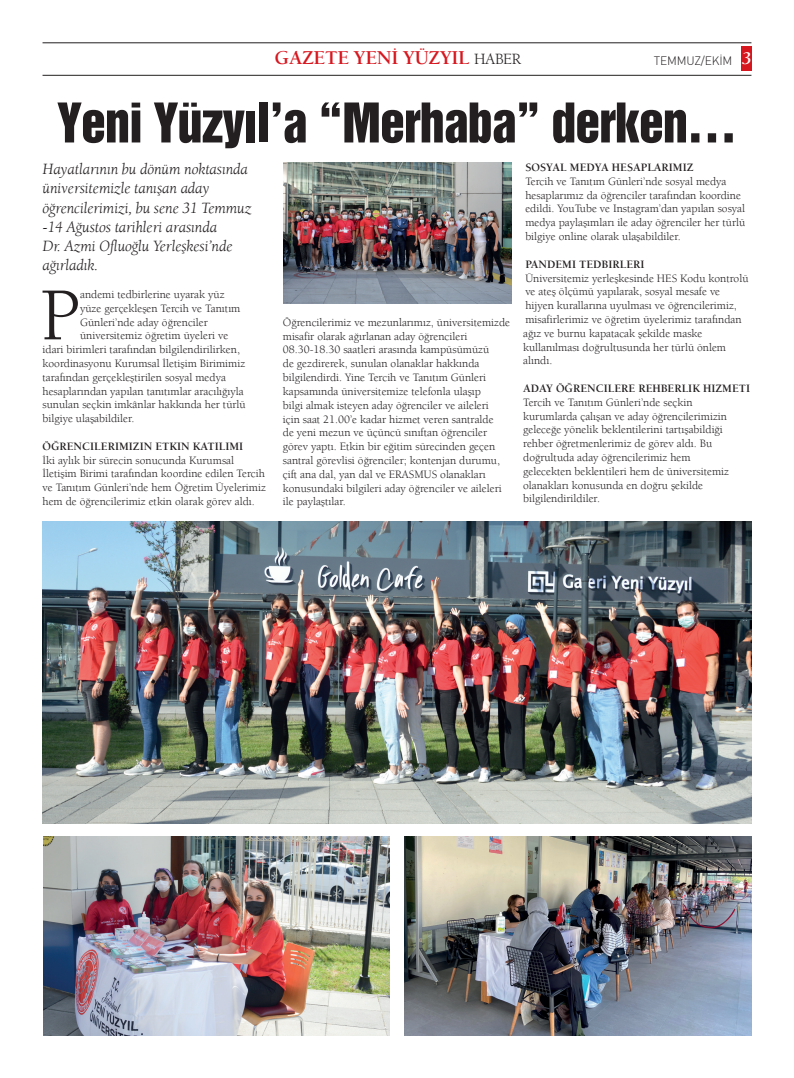
<style>
.page{position:relative;width:794px;height:1078px;background:#fff}
.page>*{position:absolute;margin:0;border:0;box-sizing:border-box;transform-origin:0 0}
.t1{font:76.7px "Berkeley Oldstyle";color:#231f20}
.t2{font:50px "Helvetica Inserat";letter-spacing:-.02em;color:#231f20}
.t3{font:700 20px "Berkeley Oldstyle";letter-spacing:-.02em;color:#d7171f}
.t4{font:italic 16px/19.2px "Berkeley Oldstyle";letter-spacing:-.01em;color:#231f20}
.t5{font:12px "DIN Light Alternate";letter-spacing:-.015em;color:#231f20}
.t6{font:11.5px/13.8px "Berkeley Oldstyle";color:#231f20}
.t7{font:700 11.5px "Berkeley Oldstyle";color:#231f20}
.s1{font-weight:400;font-size:16px;color:#231f20}
.s2{font-family:"Berkeley Oldstyle";font-weight:700;font-style:italic;font-size:18px;color:#fff}
</style>
<div class="page">
<hr style="left:43px;top:43px;width:708px;height:1px;background:#231f20">
<hr style="left:43px;top:75px;width:708px;height:1px;background:#231f20">
<div style="left:741px;top:46px;width:10px;height:25px;background:#d7171f"></div>
<img style="left:283px;top:163px;width:228px;height:140px">
<img style="left:43px;top:522px;width:708px;height:301px">
<img style="left:43px;top:836px;width:347px;height:199px">
<img style="left:404px;top:836px;width:347px;height:199px">
<h3 class="t3" style="left:275px;top:45px;width:248px">GAZETE YENİ YÜZYIL <span class="s1">HABER</span></h3>
<p class="t5" style="left:654px;top:53px;width:99px">TEMMUZ/EKİM <span class="s2">3</span></p>
<h2 class="t2" style="left:57px;top:93px;width:681px">Yeni Yüzyıl’a “Merhaba” derken…</h2>
<h3 class="t4" style="left:43px;top:159px;width:211px">Hayatlarının bu dönüm noktasında üniversitemizle tanışan aday öğrencilerimizi, bu sene 31 Temmuz -14 Ağustos tarihleri arasında<br>Dr. Azmi Ofluoğlu Yerleşkesi’nde ağırladık.</h3>
<h1 class="t1" style="left:40px;top:269px;width:41px">P</h1>
<p class="t6" style="left:80px;top:287px;width:146px">andemi tedbirlerine uyarak yüz</p>
<p class="t6" style="left:80px;top:301px;width:162px">yüze gerçekleşen Tercih ve Tanıtım</p>
<p class="t6" style="left:80px;top:315px;width:129px">Günleri’nde aday öğrenciler</p>
<p class="t6" style="left:80px;top:328px;width:150px">üniversitemiz öğretim üyeleri ve</p>
<p class="t6" style="left:43px;top:342px;width:199px">idari birimleri tarafından bilgilendirilirken,</p>
<p class="t6" style="left:43px;top:356px;width:204px">koordinasyonu Kurumsal İletişim Birimimiz</p>
<p class="t6" style="left:43px;top:370px;width:185px">tarafından gerçekleştirilen sosyal medya</p>
<p class="t6" style="left:43px;top:384px;width:203px">hesaplarından yapılan tanıtımlar aracılığıyla</p>
<p class="t6" style="left:43px;top:397px;width:205px">sunulan seçkin imkânlar hakkında her türlü</p>
<p class="t6" style="left:43px;top:411px;width:93px">bilgiye ulaşabildiler.</p>
<p class="t7" style="left:43px;top:439px;width:202px">ÖĞRENCILERIMIZIN ETKIN KATILIMI</p>
<p class="t6" style="left:43px;top:453px;width:225px">İki aylık bir sürecin sonucunda Kurumsal İletişim Birimi tarafından koordine edilen Tercih ve Tanıtım Günleri’nde hem Öğretim Üyelerimiz hem de öğrencilerimiz etkin olarak görev aldı.</p>
<p class="t6" style="left:283px;top:315px;width:229px">Öğrencilerimiz ve mezunlarımız, üniversitemizde misafir olarak ağırlanan aday öğrencileri 08.30-18.30 saatleri arasında kampüsümüzü<br>de gezdirerek, sunulan olanaklar hakkında bilgilendirdi. Yine Tercih ve Tanıtım Günleri kapsamında üniversitemize telefonla ulaşıp<br>bilgi almak isteyen aday öğrenciler ve aileleri<br>için saat 21.00’e kadar hizmet veren santralde<br>de yeni mezun ve üçüncü sınıftan öğrenciler görev yaptı. Etkin bir eğitim sürecinden geçen santral görevlisi öğrenciler; kontenjan durumu, çift ana dal, yan dal ve ERASMUS olanakları konusundaki bilgileri aday öğrenciler ve aileleri ile paylaştılar.</p>
<p class="t7" style="left:525px;top:160px;width:170px">SOSYAL MEDYA HESAPLARIMIZ</p>
<p class="t6" style="left:525px;top:174px;width:221px">Tercih ve Tanıtım Günleri’nde sosyal medya hesaplarımız da öğrenciler tarafından koordine edildi. YouTube ve Instagram’dan yapılan sosyal medya paylaşımları ile aday öğrenciler her türlü bilgiye online olarak ulaşabildiler.</p>
<p class="t7" style="left:525px;top:257px;width:121px">PANDEMI TEDBIRLERI</p>
<p class="t6" style="left:523px;top:271px;width:227px">Üniversitemiz yerleşkesinde HES Kodu kontrolü ve ateş ölçümü yapılarak, sosyal mesafe ve hijyen kurallarına uyulması ve öğrencilerimiz, misafirlerimiz ve öğretim üyelerimiz tarafından ağız ve burnu kapatacak şekilde maske kullanılması doğrultusunda her türlü önlem alındı.</p>
<p class="t7" style="left:523px;top:381px;width:228px">ADAY ÖĞRENCILERE REHBERLIK HIZMETI</p>
<p class="t6" style="left:523px;top:395px;width:207px">Tercih ve Tanıtım Günleri’nde seçkin kurumlarda çalışan ve aday öğrencilerimizin geleceğe yönelik beklentilerini tartışabildiği rehber öğretmenlerimiz de görev aldı. Bu doğrultuda aday öğrencilerimiz hem gelecekten beklentileri hem de üniversitemiz olanakları konusunda en doğru şekilde bilgilendirildiler.</p>
</div>
